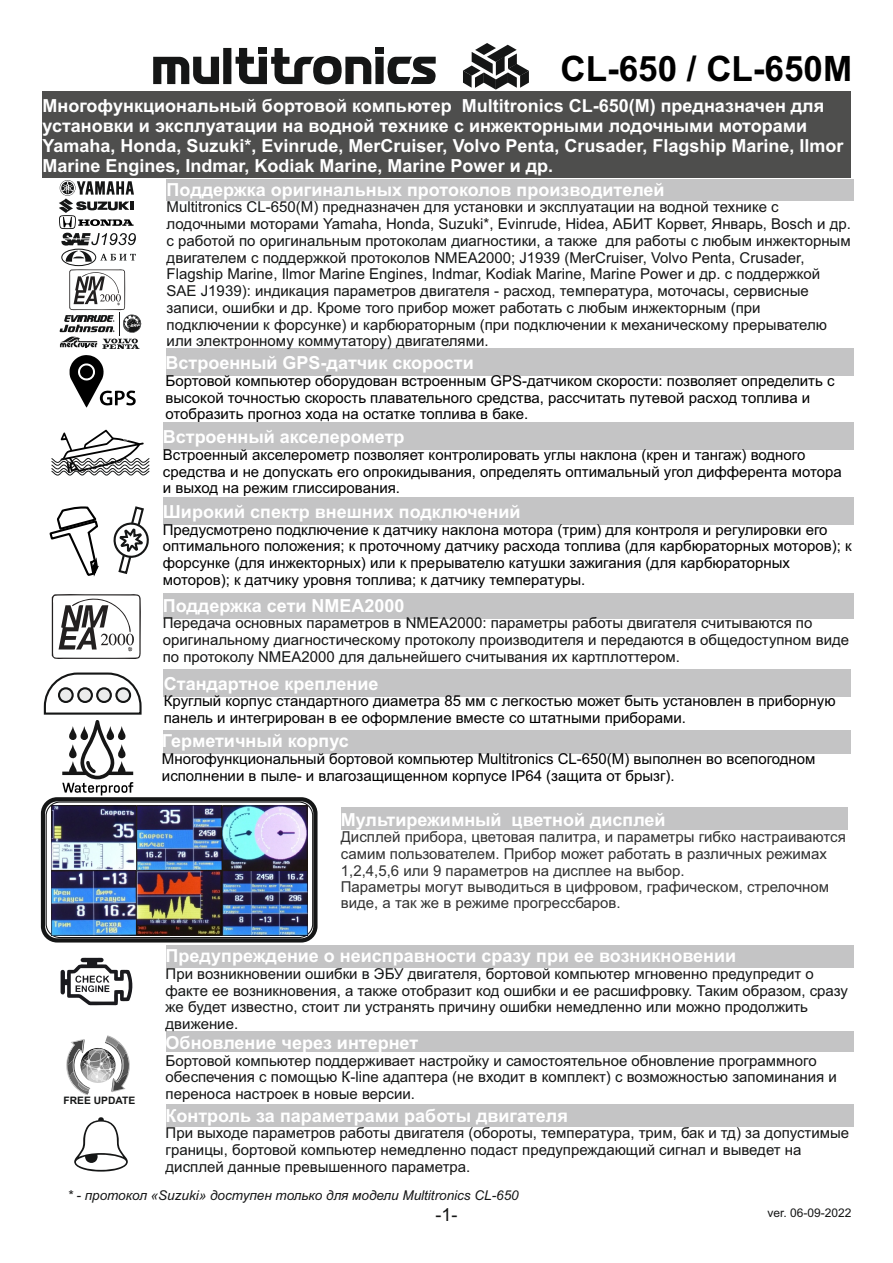
<style>
.page{position:relative;width:893px;height:1263px;background:#fff}
.page>*{position:absolute;margin:0;border:0;box-sizing:border-box;transform-origin:0 0}
.t1{font:700 34.95px "Arial";color:#000}
.t2{font:700 18px/20.1px "Arial";color:#fff}
.t3{font:18px "Arial";color:#151616}
.t4{font:15px/16.8px "Arial";color:#151616}
.t5{font:15px/16.8px "Arial";color:#000}
.t6{font:15px/16.5px "Arial";color:#323232}
.t7{font:italic 13.5px "Arial";color:#151616}
.t8{font:12px "Arial";color:#151616}
.t9{font:700 10.35px "Arial";color:#151616}
</style>
<div class="page">
<div style="left:42px;top:92px;width:808px;height:86px;background:#4e4e4d"></div>
<svg style="left:463px;top:43px;width:66px;height:47px"></svg>
<svg style="left:153px;top:48px;width:283px;height:36px"></svg>
<div style="left:259px;top:47px;width:8px;height:6px;background:#151616"></div>
<div style="left:375px;top:48px;width:9px;height:6px;background:#151616"></div>
<div style="left:167px;top:1031px;width:687px;height:21px;background:#c4c4c5"></div>
<div style="left:167px;top:945px;width:687px;height:23px;background:#c4c4c5"></div>
<div style="left:341px;top:807px;width:506px;height:23px;background:#c4c4c5"></div>
<div style="left:163px;top:730px;width:687px;height:24px;background:#c4c4c5"></div>
<div style="left:164px;top:669px;width:687px;height:28px;background:#c4c4c5"></div>
<div style="left:163px;top:422px;width:691px;height:28px;background:#c4c4c5"></div>
<div style="left:167px;top:348px;width:687px;height:28px;background:#c4c4c5"></div>
<div style="left:167px;top:180px;width:687px;height:21px;background:#c4c4c5"></div>
<svg style="left:70px;top:355px;width:66px;height:53px"></svg>
<svg style="left:51px;top:430px;width:99px;height:46px"></svg>
<svg style="left:61px;top:957px;width:72px;height:48px"></svg>
<svg style="left:66px;top:1035px;width:64px;height:60px"></svg>
<svg style="left:52px;top:594px;width:89px;height:65px"></svg>
<div style="left:163px;top:593px;width:691px;height:25px;background:#c4c4c5"></div>
<svg style="left:43px;top:672px;width:99px;height:123px"></svg>
<div style="left:58px;top:687px;width:16px;height:16px;background:#ececec;border:2px solid #151616;border-radius:50%"></div>
<div style="left:77px;top:687px;width:16px;height:16px;background:#ececec;border:2px solid #151616;border-radius:50%"></div>
<div style="left:96px;top:687px;width:16px;height:16px;background:#ececec;border:2px solid #151616;border-radius:50%"></div>
<svg style="left:115px;top:687px;width:16px;height:16px"></svg>
<svg style="left:59px;top:180px;width:83px;height:169px"></svg>
<svg style="left:49px;top:506px;width:50px;height:71px"></svg>
<div style="left:163px;top:497px;width:691px;height:28px;background:#c4c4c5"></div>
<svg style="left:113px;top:506px;width:36px;height:68px"></svg>
<div style="left:167px;top:1104px;width:687px;height:23px;background:#c4c4c5"></div>
<div style="left:41px;top:797px;width:277px;height:145px;border:4px solid #151616;border-radius:14px"></div>
<div style="left:46px;top:801px;width:267px;height:137px;border:1px solid #151616;border-radius:14px"></div>
<img style="left:51px;top:805px;width:257px;height:130px">
<h1 class="t1" style="left:560px;top:55px;width:293px">CL-650 / CL-650M</h1>
<p class="t2" style="left:42px;top:97px;width:802px">Многофункциональный бортовой компьютер Multitronics CL-650(M) предназначен для установки и эксплуатации на водной технике с инжекторными лодочными моторами Yamaha, Honda, Suzuki*, Evinrude, MerCruiser, Volvo Penta, Crusader, Flagship Marine, Ilmor Marine Engines, Indmar, Kodiak Marine, Marine Power и др.</p>
<p class="t2" style="left:167px;top:181px;width:499px">Поддержка оригинальных протоколов производителей</p>
<p class="t4" style="left:167px;top:200px;width:686px">Multitronics CL-650(M) предназначен для установки и эксплуатации на водной технике с лодочными моторами Yamaha, Honda, Suzuki*, Evinrude, Hidea, АБИТ Корвет, Январь, Bosch и др. с работой по оригинальным протоколам диагностики, а также для работы с любым инжекторным двигателем с поддержкой протоколов NMEA2000; J1939 (MerCruiser, Volvo Penta, Crusader, Flagship Marine, Ilmor Marine Engines, Indmar, Kodiak Marine, Marine Power и др. с поддержкой SAE J1939): индикация параметров двигателя - расход, температура, моточасы, сервисные записи, ошибки и др. Кроме того прибор может работать с любым инжекторным (при подключении к форсунке) и карбюраторным (при подключении к механическому прерывателю или электронному коммутатору) двигателями.</p>
<p class="t2" style="left:166px;top:355px;width:310px">Встроенный GPS-датчик скорости</p>
<p class="t5" style="left:166px;top:374px;width:670px">Бортовой компьютер оборудован встроенным GPS-датчиком скорости: позволяет определить с высокой точностью скорость плавательного средства, рассчитать путевой расход топлива и отобразить прогноз хода на остатке топлива в баке.</p>
<p class="t2" style="left:163px;top:429px;width:243px">Встроенный акселерометр</p>
<p class="t5" style="left:163px;top:448px;width:680px">Встроенный акселерометр позволяет контролировать углы наклона (крен и тангаж) водного средства и не допускать его опрокидывания, определять оптимальный угол дифферента мотора и выход на режим глиссирования.</p>
<p class="t2" style="left:163px;top:503px;width:359px">Широкий спектр внешних подключений</p>
<p class="t5" style="left:163px;top:522px;width:690px">Предусмотрено подключение к датчику наклона мотора (трим) для контроля и регулировки его оптимального положения; к проточному датчику расхода топлива (для карбюраторных моторов); к форсунке (для инжекторных) или к прерывателю катушки зажигания (для карбюраторных моторов); к датчику уровня топлива; к датчику температуры.</p>
<p class="t2" style="left:163px;top:597px;width:243px">Поддержка сети NMEA2000</p>
<p class="t4" style="left:163px;top:616px;width:688px">Передача основных параметров в NMEA2000: параметры работы двигателя считываются по оригинальному диагностическому протоколу производителя и передаются в общедоступном виде по протоколу NMEA2000 для дальнейшего считывания их картплоттером.</p>
<p class="t9" style="left:63px;top:1096px;width:73px">FREE UPDATE</p>
<p class="t2" style="left:164px;top:675px;width:216px">Стандартное крепление</p>
<p class="t5" style="left:164px;top:694px;width:673px">Круглый корпус стандартного диаметра 85 мм с легкостью может быть установлен в приборную панель и интегрирован в ее оформление вместе со штатными приборами.</p>
<p class="t2" style="left:162px;top:733px;width:188px">Герметичный корпус</p>
<p class="t5" style="left:162px;top:751px;width:655px">Многофункциональный бортовой компьютер Multitronics CL-650(M) выполнен во всепогодном исполнении в пыле- и влагозащищенном корпусе IP64 (защита от брызг).</p>
<p class="t2" style="left:341px;top:811px;width:326px">Мультирежимный цветной дисплей</p>
<p class="t6" style="left:341px;top:830px;width:506px">Дисплей прибора, цветовая палитра, и параметры гибко настраиваются самим пользователем. Прибор может работать в различных режимах 1,2,4,5,6 или 9 параметров на дисплее на выбор.<br>Параметры могут выводиться в цифровом, графическом, стрелочном виде, а так же в режиме прогрессбаров.</p>
<p class="t2" style="left:166px;top:948px;width:572px">Предупреждение о неисправности сразу при ее возникновении</p>
<p class="t4" style="left:166px;top:966px;width:684px">При возникновении ошибки в ЭБУ двигателя, бортовой компьютер мгновенно предупредит о факте ее возникновения, а также отобразит код ошибки и ее расшифровку. Таким образом, сразу же будет известно, стоит ли устранять причину ошибки немедленно или можно продолжить движение.</p>
<p class="t2" style="left:166px;top:1034px;width:254px">Обновление через интернет</p>
<p class="t4" style="left:166px;top:1053px;width:673px">Бортовой компьютер поддерживает настройку и самостоятельное обновление программного обеспечения с помощью К-line адаптера (не входит в комплект) с возможностью запоминания и переноса настроек в новые версии.</p>
<p class="t2" style="left:166px;top:1107px;width:404px">Контроль за параметрами работы двигателя</p>
<p class="t4" style="left:166px;top:1126px;width:685px">При выходе параметров работы двигателя (обороты, температура, трим, бак и тд) за допустимые границы, бортовой компьютер немедленно подаст предупреждающий сигнал и выведет на дисплей данные превышенного параметра.</p>
<p class="t7" style="left:67px;top:1190px;width:453px">* - протокол «Suzuki» доступен только для модели Multitronics CL-650</p>
<p class="t3" style="left:435px;top:1207px;width:23px">-1-</p>
<p class="t8" style="left:767px;top:1208px;width:86px">ver. 06-09-2022</p>
</div>
